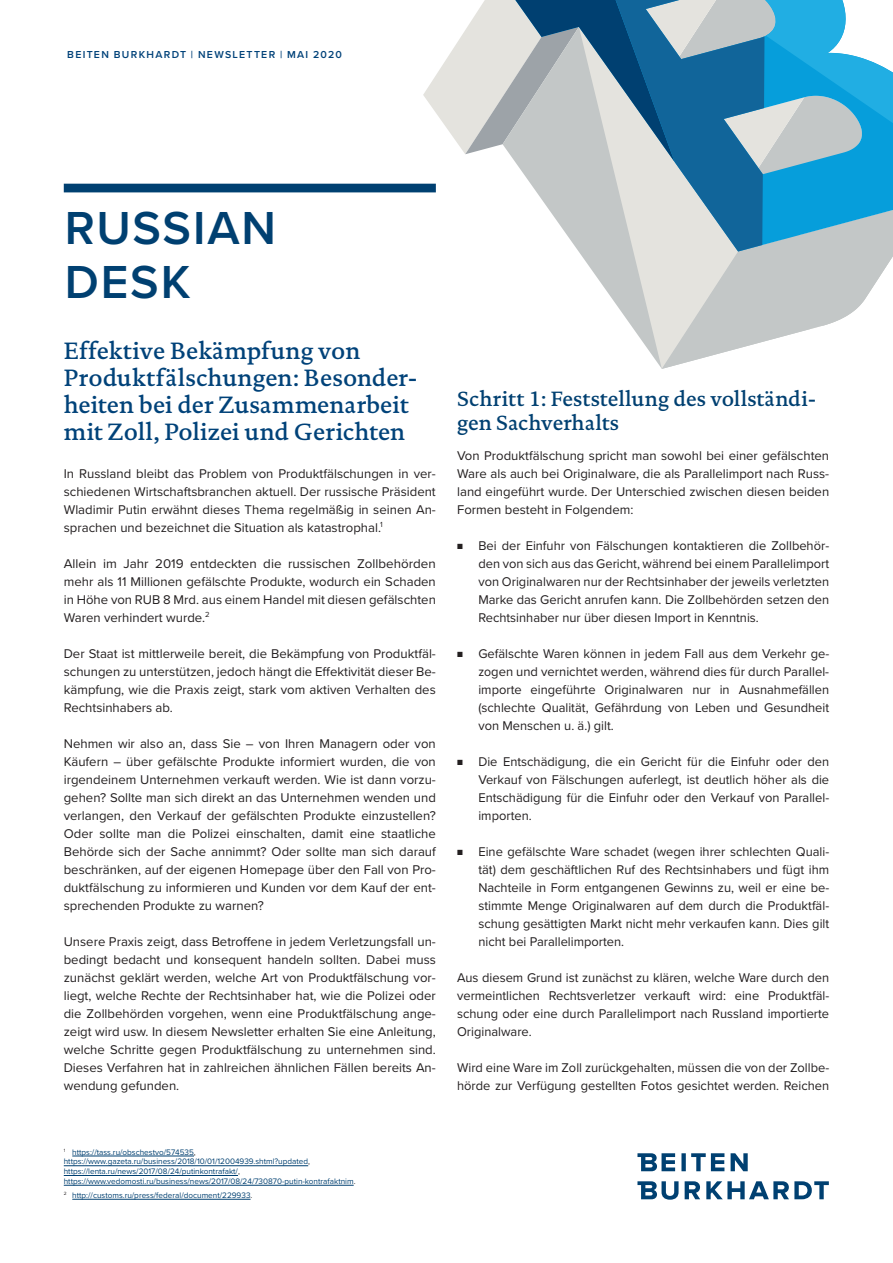
<style>
.page{position:relative;width:893px;height:1263px;background:#fff}
.page>*{position:absolute;margin:0;border:0;box-sizing:border-box;transform-origin:0 0}
.H1_Proxima_Nova_32pt{font:600 48px/54px "Proxima Nova";letter-spacing:.04em;color:#004071}
.Intro-Text_DTL_Docum{font:500 24px/27px "DTL Documenta TOT";color:#004279}
.H3_DTL_Documenta_14p{font:500 21px/24px "DTL Documenta TOT";letter-spacing:.005em;color:#004071}
.Fließtext_Proxima_No{font:13.2px/18px "Proxima Nova";color:#231f20;text-align:justify}
.Aufzählung_Proxima_N{font:13.2px/18px "Proxima Nova";color:#231f20;text-align:justify}
.t1{font:600 10.5px "Proxima Nova";letter-spacing:.125em;color:#004279}
.Fussnote_5_5pt{font:8.25px "Proxima Nova";color:#004071}
.s1{font-size:9px}
.s2{color:#231f20}
</style>
<div class="page">
<svg style="left:423px;top:0;width:470px;height:369px"></svg>
<svg style="left:637px;top:1153px;width:111px;height:18px"></svg>
<svg style="left:637px;top:1181px;width:192px;height:19px"></svg>
<div style="left:64px;top:184px;width:372px;height:8px;background:#004071"></div>
<hr style="left:72px;top:1156px;width:122px;height:1px;background:#004071">
<hr style="left:64px;top:1165px;width:244px;height:1px;background:#004071">
<hr style="left:64px;top:1175px;width:174px;height:1px;background:#004071">
<hr style="left:64px;top:1185px;width:290px;height:1px;background:#004071">
<hr style="left:72px;top:1199px;width:179px;height:1px;background:#004071">
<p class="t1" style="left:67px;top:47px;width:276px">BEITEN BURKHARDT | NEWSLETTER | MAI 2020</p>
<p class="H1_Proxima_Nova_32pt" style="left:65px;top:199px;width:213px">RUSSIAN<br>DESK</p>
<p class="Intro-Text_DTL_Docum" style="left:64px;top:337px;width:298px">Effektive Bekämpfung von</p>
<p class="Intro-Text_DTL_Docum" style="left:64px;top:364px;width:355px">Produktfälschungen: Besonder&shy;heiten bei der Zusammenarbeit mit Zoll, Polizei und Gerichten</p>
<p class="Fließtext_Proxima_No" style="left:64px;top:464px;width:374px">In Russland bleibt das Problem von Produktfälschungen in ver&shy;schiedenen Wirtschaftsbranchen aktuell. Der russische Präsident Wladimir Putin erwähnt dieses Thema regelmäßig in seinen An&shy;sprachen und bezeichnet die Situation als katastrophal.<sup>1</sup></p>
<p class="Fließtext_Proxima_No" style="left:64px;top:554px;width:374px">Allein im Jahr 2019 entdeckten die russischen Zollbehörden mehr als 11 Millionen gefälschte Produkte, wodurch ein Schaden in Höhe von RUB 8 Mrd. aus einem Handel mit diesen gefälschten Waren verhindert wurde.<sup>2</sup></p>
<p class="Fließtext_Proxima_No" style="left:64px;top:644px;width:374px">Der Staat ist mittlerweile bereit, die Bekämpfung von Produktfäl&shy;schungen zu unterstützen, jedoch hängt die Effektivität dieser Be&shy;kämpfung, wie die Praxis zeigt, stark vom aktiven Verhalten des Rechtsinhabers ab.</p>
<p class="Fließtext_Proxima_No" style="left:64px;top:734px;width:374px">Nehmen wir also an, dass Sie – von Ihren Managern oder von Käufern – über gefälschte Produkte informiert wurden, die von irgendeinem Unternehmen verkauft werden. Wie ist dann vorzu&shy;gehen? Sollte man sich direkt an das Unternehmen wenden und verlangen, den Verkauf der gefälschten Produkte einzustellen?<br>Oder sollte man die Polizei einschalten, damit eine staatliche Behörde sich der Sache annimmt? Oder sollte man sich darauf beschränken, auf der eigenen Homepage über den Fall von Pro&shy;duktfälschung zu informieren und Kunden vor dem Kauf der ent&shy;sprechenden Produkte zu warnen?</p>
<p class="Fließtext_Proxima_No" style="left:64px;top:932px;width:374px">Unsere Praxis zeigt, dass Betroffene in jedem Verletzungsfall un&shy;bedingt bedacht und konsequent handeln sollten. Dabei muss zunächst geklärt werden, welche Art von Produktfälschung vor&shy;liegt, welche Rechte der Rechtsinhaber hat, wie die Polizei oder die Zollbehörden vorgehen, wenn eine Produktfälschung ange&shy;zeigt wird usw. In diesem Newsletter erhalten Sie eine Anleitung, welche Schritte gegen Produktfälschung zu unternehmen sind.<br>Dieses Verfahren hat in zahlreichen ähnlichen Fällen bereits An&shy;wendung gefunden.</p>
<p class="H3_DTL_Documenta_14p" style="left:457px;top:386px;width:361px">Schritt 1: Feststellung des vollständi&shy;gen Sachverhalts</p>
<p class="Aufzählung_Proxima_N" style="left:457px;top:446px;width:374px">Von Produktfälschung spricht man sowohl bei einer gefälschten Ware als auch bei Originalware, die als Parallelimport nach Russ&shy;land eingeführt wurde. Der Unterschied zwischen diesen beiden Formen besteht in Folgendem:</p>
<p class="Fließtext_Proxima_No" style="left:478px;top:536px;width:352px;text-indent:-21px"><span class="s1">■</span> Bei der Einfuhr von Fälschungen kontaktieren die Zollbehör&shy;den von sich aus das Gericht, während bei einem Parallelimport von Originalwaren nur der Rechtsinhaber der jeweils verletzten Marke das Gericht anrufen kann. Die Zollbehörden setzen den Rechtsinhaber nur über diesen Import in Kenntnis.</p>
<p class="Fließtext_Proxima_No" style="left:457px;top:644px;width:374px;text-align:right"><span class="s1">■</span> Gefälschte Waren können in jedem Fall aus dem Verkehr ge&shy;zogen und vernichtet werden, während dies für durch Parallel-</p>
<p class="Aufzählung_Proxima_N" style="left:478px;top:680px;width:352px">importe eingeführte Originalwaren nur in Ausnahmefällen (schlechte Qualität, Gefährdung von Leben und Gesundheit von Menschen u. ä.) gilt.</p>
<p class="Fließtext_Proxima_No" style="left:478px;top:752px;width:352px;text-indent:-21px"><span class="s1">■</span> Die Entschädigung, die ein Gericht für die Einfuhr oder den Verkauf von Fälschungen auferlegt, ist deutlich höher als die Entschädigung für die Einfuhr oder den Verkauf von Parallel&shy;importen.</p>
<p class="Fließtext_Proxima_No" style="left:478px;top:842px;width:352px;text-indent:-21px"><span class="s1">■</span> Eine gefälschte Ware schadet (wegen ihrer schlechten Quali&shy;tät) dem geschäftlichen Ruf des Rechtsinhabers und fügt ihm Nachteile in Form entgangenen Gewinns zu, weil er eine be&shy;stimmte Menge Originalwaren auf dem durch die Produktfäl&shy;schung gesättigten Markt nicht mehr verkaufen kann. Dies gilt nicht bei Parallelimporten.</p>
<p class="Aufzählung_Proxima_N" style="left:457px;top:968px;width:374px">Aus diesem Grund ist zunächst zu klären, welche Ware durch den vermeintlichen Rechtsverletzer verkauft wird: eine Produktfäl&shy;schung oder eine durch Parallelimport nach Russland importierte Originalware.</p>
<p class="Aufzählung_Proxima_N" style="left:457px;top:1058px;width:374px">Wird eine Ware im Zoll zurückgehalten, müssen die von der Zollbe&shy;hörde zur Verfügung gestellten Fotos gesichtet werden. Reichen</p>
<p class="Fussnote_5_5pt" style="left:64px;top:1146px;width:134px"><sup>1</sup> https://tass.ru/obschestvo/574535<span class="s2">,</span></p>
<p class="Fussnote_5_5pt" style="left:64px;top:1155px;width:248px">https://www.gazeta.ru/business/2018/10/01/12004939.shtml?updated<span class="s2">,</span></p>
<p class="Fussnote_5_5pt" style="left:64px;top:1165px;width:178px">https://lenta.ru/news/2017/08/24/putinkontrafakt/<span class="s2">,</span></p>
<p class="Fussnote_5_5pt" style="left:64px;top:1175px;width:293px">https://www.vedomosti.ru/business/news/2017/08/24/730870-putin-kontrafaktnim<span class="s2">.</span></p>
<p class="Fussnote_5_5pt" style="left:64px;top:1189px;width:190px"><sup>2</sup> http://customs.ru/press/federal/document/229933<span class="s2">.</span></p>
</div>
